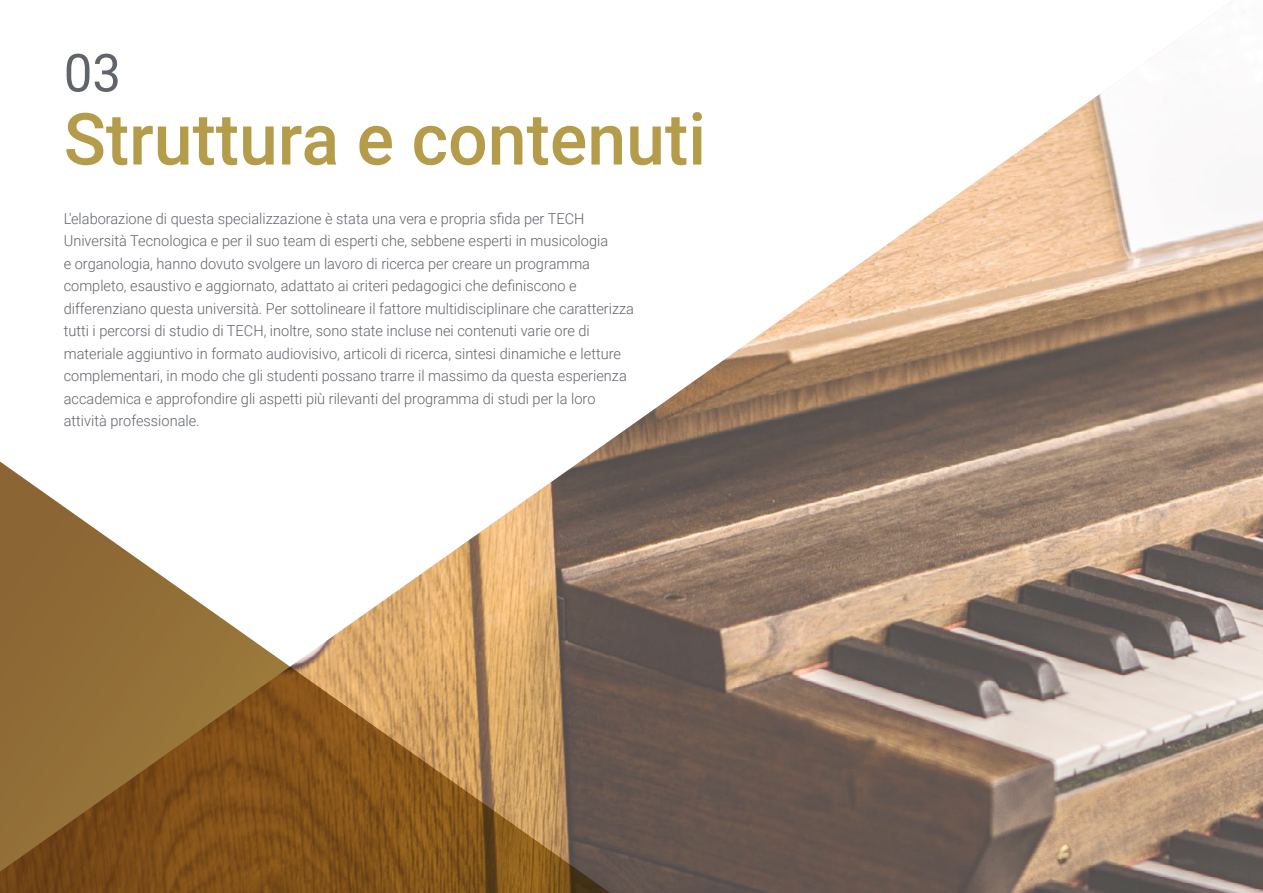
<style>
.page{position:relative;width:1263px;height:893px;background:#fff}
.page>*{position:absolute;margin:0;border:0;box-sizing:border-box;transform-origin:0 0}
.t1{font:500 72px "Roboto";color:#b49c4b}
.t2{font:52.5px "Roboto";color:#61646a}
.t3{font:300 15px/22.5px "Roboto";color:#61646a}
</style>
<div class="page">
<img style="left:602px;top:0;width:661px;height:893px">
<svg style="left:0;top:446px;width:640px;height:447px"></svg>
<h2 class="t2" style="left:64px;top:36px;width:59px">03</h2>
<h1 class="t1" style="left:64px;top:89px;width:644px">Struttura e contenuti</h1>
<p class="t3" style="left:64px;top:207px;width:572px">L'elaborazione di questa specializzazione è stata una vera e propria sfida per TECH Università Tecnologica e per il suo team di esperti che, sebbene esperti in musicologia<br>e organologia, hanno dovuto svolgere un lavoro di ricerca per creare un programma completo, esaustivo e aggiornato, adattato ai criteri pedagogici che definiscono e differenziano questa università. Per sottolineare il fattore multidisciplinare che caratterizza tutti i percorsi di studio di TECH, inoltre, sono state incluse nei contenuti varie ore di materiale aggiuntivo in formato audiovisivo, articoli di ricerca, sintesi dinamiche e letture complementari, in modo che gli studenti possano trarre il massimo da questa esperienza accademica e approfondire gli aspetti più rilevanti del programma di studi per la loro attività professionale.</p>
</div>
